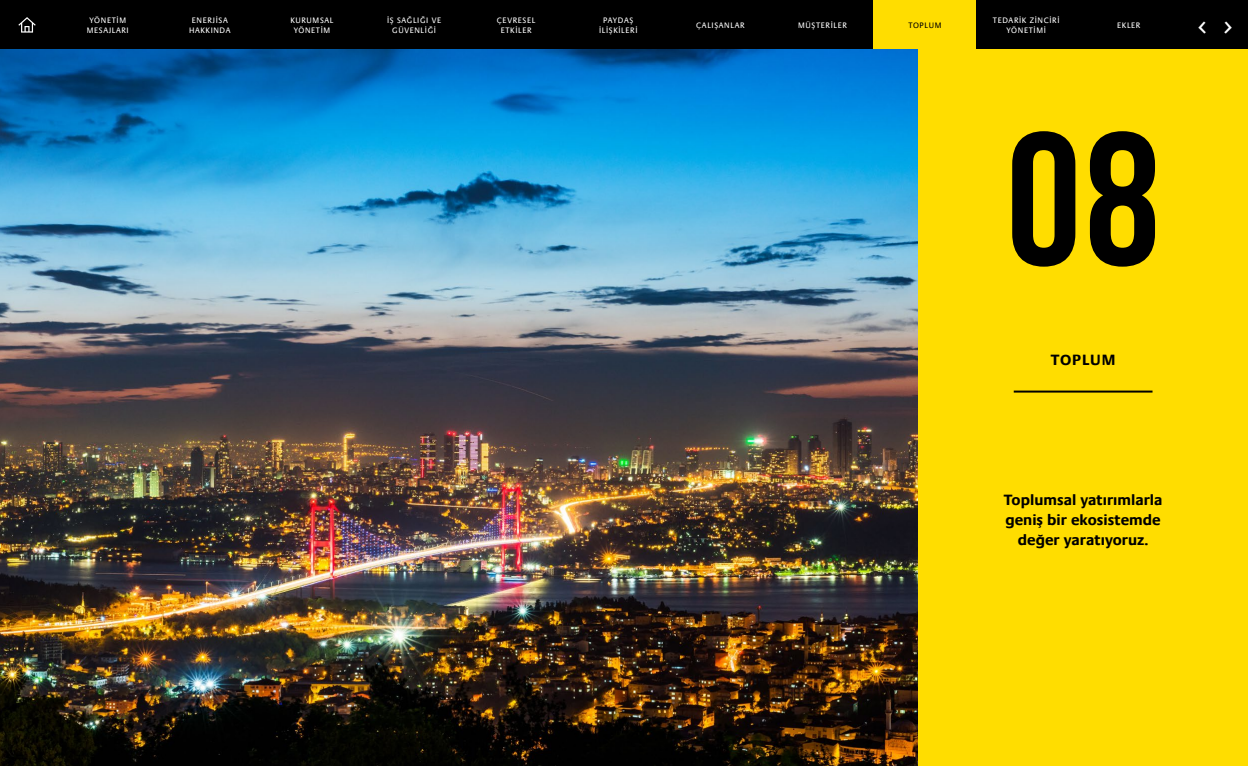
<style>
.page{position:relative;width:1248px;height:766px;background:#fff}
.page>*{position:absolute;margin:0;border:0;box-sizing:border-box;transform-origin:0 0}
.t1{font:189px "Bebas Neue";color:#000}
.t2{font:29.7px "Vodafone TRU Regular";color:#fff}
.t3{font:700 15px/20px "Praxis LT Pro";color:#000;text-align:center}
.t4{font:8px/10px "Praxis LT Pro";letter-spacing:.08em;color:#fff;text-align:center}
.t5{font:8px "Praxis LT Pro";letter-spacing:.08em;color:#000}
</style>
<div class="page">
<div style="left:0;top:0;width:1247px;height:50px;background:#000"></div>
<div style="left:873px;top:0;width:102px;height:50px;background:#fd0"></div>
<svg style="left:18px;top:17px;width:18px;height:16px"></svg>
<img style="left:0;top:50px;width:918px;height:715px">
<div style="left:918px;top:50px;width:329px;height:715px;background:#fd0"></div>
<hr style="left:1013px;top:390px;width:139px;height:2px;background:#000">
<p class="t4" style="left:87px;top:15px;width:44px">YÖNETİM<br>MESAJLARI</p>
<p class="t4" style="left:189px;top:15px;width:43px">ENERJİSA<br>HAKKINDA</p>
<p class="t4" style="left:290px;top:15px;width:45px">KURUMSAL<br>YÖNETİM</p>
<p class="t4" style="left:387px;top:15px;width:56px">İŞ SAĞLIĞI VE<br>GÜVENLİĞİ</p>
<p class="t4" style="left:1117px;top:20px;width:25px">EKLER</p>
<p class="t4" style="left:599px;top:15px;width:40px">PAYDAŞ<br>İLİŞKİLERİ</p>
<p class="t4" style="left:696px;top:20px;width:50px">ÇALIŞANLAR</p>
<p class="t4" style="left:798px;top:20px;width:50px">MÜŞTERİLER</p>
<p class="t5" style="left:908px;top:21px;width:34px">TOPLUM</p>
<p class="t4" style="left:992px;top:15px;width:68px">TEDARİK ZİNCİRİ<br>YÖNETİMİ</p>
<p class="t4" style="left:497px;top:15px;width:40px">ÇEVRESEL<br>ETKİLER</p>
<h1 class="t1" style="left:1006px;top:96px;width:155px">08</h1>
<h3 class="t3" style="left:1050px;top:350px;width:66px">TOPLUM</h3>
<h2 class="t2" style="left:1198px;top:8px;width:35px">∑ ∏</h2>
<h3 class="t3" style="left:1003px;top:490px;width:160px">Toplumsal yatırımlarla geniş bir ekosistemde değer yaratıyoruz.</h3>
</div>
